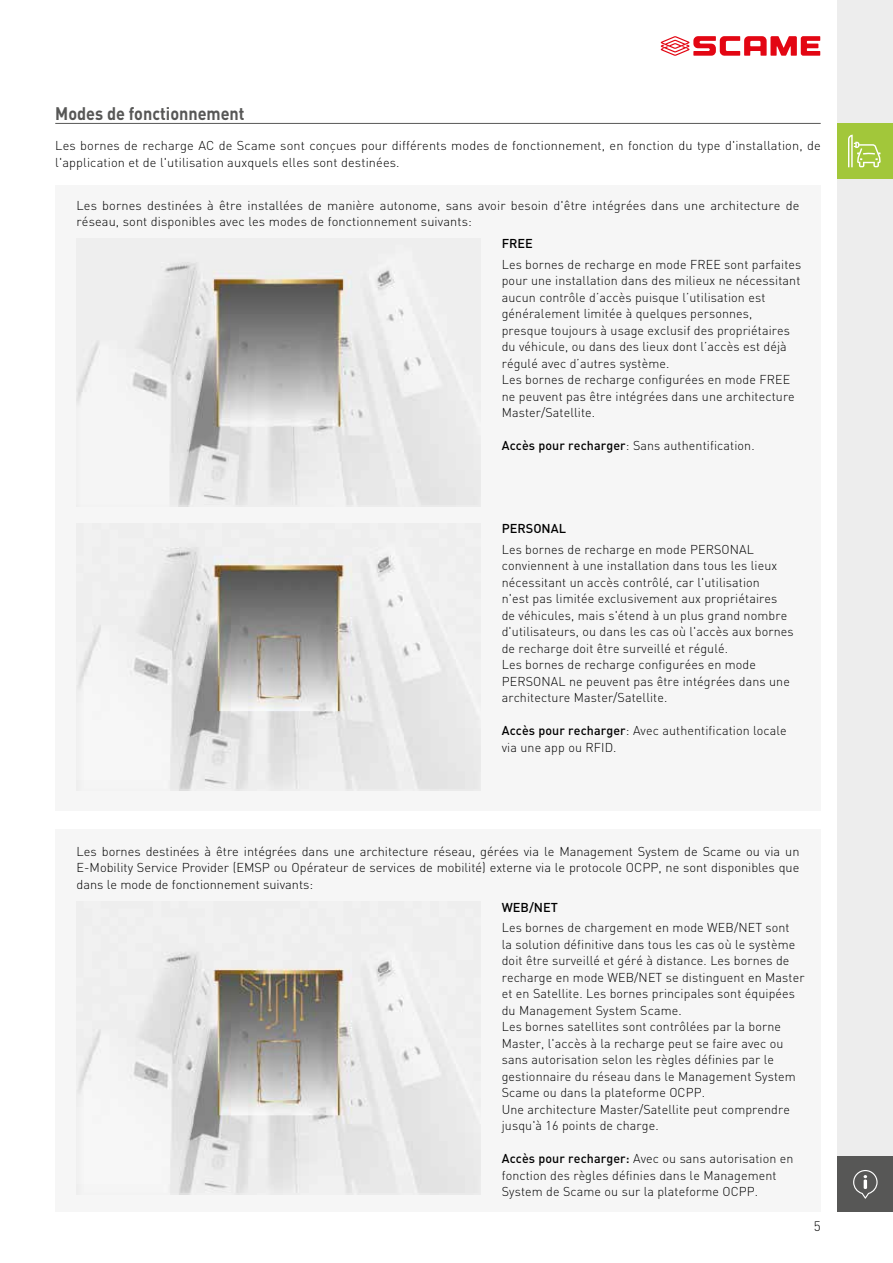
<style>
.page{position:relative;width:893px;height:1263px;background:#fff}
.page>*{position:absolute;margin:0;border:0;box-sizing:border-box;transform-origin:0 0}
.t1{font:700 18px "DIN Pro";color:#575756;scale:.9 1}
.t2{font:300 13.5px "DIN Pro";color:#000}
.t3{font:300 12.75px/16.5px "DIN Pro";letter-spacing:.01em;color:#000}
.t4{font:500 12.75px "DIN Pro";color:#000}
.s1{font-weight:500}
</style>
<div class="page">
<svg style="left:661px;top:36px;width:159px;height:20px"></svg>
<div style="left:838px;top:0;width:55px;height:1212px;background:#ededed"></div>
<div style="left:838px;top:1157px;width:55px;height:55px;background:#575756"></div>
<svg style="left:853px;top:1170px;width:25px;height:29px"></svg>
<div style="left:838px;top:123px;width:55px;height:56px;background:#a2c73a"></div>
<svg style="left:848px;top:135px;width:33px;height:32px"></svg>
<hr style="left:55px;top:123px;width:766px;height:1px;background:#575756">
<div style="left:55px;top:185px;width:766px;height:625px;background:#f6f6f6"></div>
<div style="left:55px;top:829px;width:766px;height:383px;background:#f6f6f6"></div>
<img style="left:77px;top:261px;width:403px;height:245px">
<img style="left:77px;top:951px;width:403px;height:244px">
<img style="left:77px;top:546px;width:403px;height:245px">
<h1 class="t1" style="left:55px;top:101px;width:212px">Modes de fonctionnement</h1>
<p class="t3" style="left:55px;top:137px;width:767px">Les bornes de recharge AC de Scame sont conçues pour différents modes de fonctionnement, en fonction du type d'installation, de l'application et de l'utilisation auxquels elles sont destinées.</p>
<p class="t3" style="left:77px;top:196px;width:724px">Les bornes destinées à être installées de manière autonome, sans avoir besoin d'être intégrées dans une architecture de réseau, sont disponibles avec les modes de fonctionnement suivants:</p>
<p class="t4" style="left:502px;top:235px;width:33px">FREE</p>
<p class="t3" style="left:502px;top:256px;width:301px">Les bornes de recharge en mode FREE sont parfaites pour une installation dans des milieux ne nécessitant aucun contrôle d’accès puisque l’utilisation est généralement limitée à quelques personnes,<br>presque toujours à usage exclusif des propriétaires du véhicule, ou dans des lieux dont l’accès est déjà régulé avec d’autres système.<br>Les bornes de recharge configurées en mode FREE ne peuvent pas être intégrées dans une architecture Master/Satellite.</p>
<p class="t3" style="left:502px;top:437px;width:254px"><span class="s1">Accès pour recharger</span>: Sans authentification.</p>
<p class="t4" style="left:502px;top:519px;width:66px">PERSONAL</p>
<p class="t3" style="left:502px;top:540px;width:293px">Les bornes de recharge en mode PERSONAL conviennent à une installation dans tous les lieux nécessitant un accès contrôlé, car l'utilisation<br>n'est pas limitée exclusivement aux propriétaires de véhicules, mais s'étend à un plus grand nombre d'utilisateurs, ou dans les cas où l'accès aux bornes de recharge doit être surveillé et régulé.<br>Les bornes de recharge configurées en mode PERSONAL ne peuvent pas être intégrées dans une architecture Master/Satellite.</p>
<p class="t3" style="left:502px;top:722px;width:287px"><span class="s1">Accès pour recharger</span>: Avec authentification locale via une app ou RFID.</p>
<p class="t3" style="left:77px;top:843px;width:724px;text-align:justify">Les bornes destinées à être intégrées dans une architecture réseau, gérées via le Management System de Scame ou via un E-Mobility Service Provider (EMSP ou Opérateur de services de mobilité) externe via le protocole OCPP, ne sont disponibles que dans le mode de fonctionnement suivants:</p>
<p class="t4" style="left:502px;top:898px;width:58px">WEB/NET</p>
<p class="t3" style="left:502px;top:919px;width:304px">Les bornes de chargement en mode WEB/NET sont<br>la solution définitive dans tous les cas où le système doit être surveillé et géré à distance. Les bornes de recharge en mode WEB/NET se distinguent en Master et en Satellite. Les bornes principales sont équipées du Management System Scame.<br>Les bornes satellites sont contrôlées par la borne Master, l'accès à la recharge peut se faire avec ou sans autorisation selon les règles définies par le gestionnaire du réseau dans le Management System Scame ou dans la plateforme OCPP.<br>Une architecture Master/Satellite peut comprendre jusqu'à 16 points de charge.</p>
<p class="t3" style="left:502px;top:1150px;width:293px"><span class="s1">Accès pour recharger:</span> Avec ou sans autorisation en fonction des règles définies dans le Management<br>System de Scame ou sur la plateforme OCPP.</p>
<p class="t2" style="left:814px;top:1217px;width:8px">5</p>
</div>
